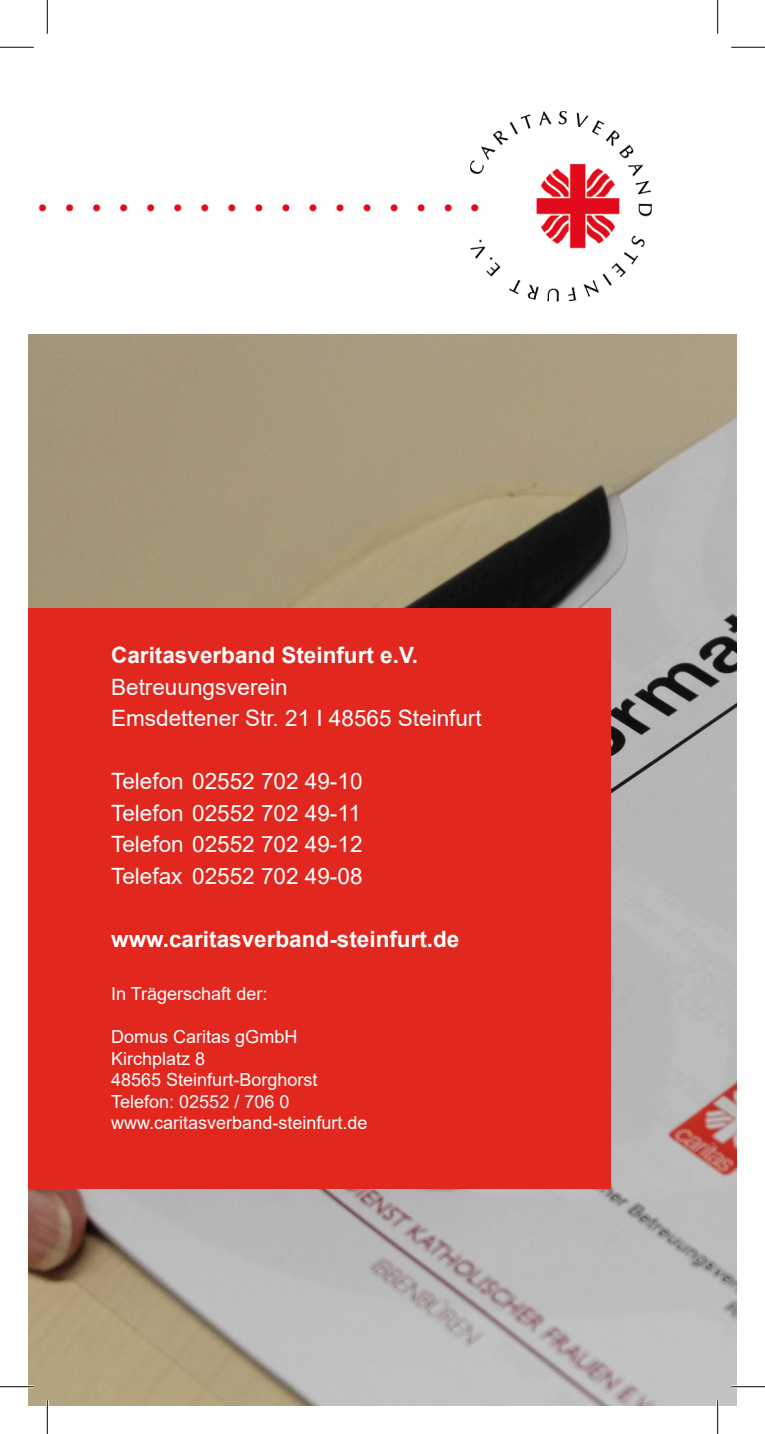
<style>
.page{position:relative;width:765px;height:1434px;background:#fff}
.page>*{position:absolute;margin:0;border:0;box-sizing:border-box;transform-origin:0 0}
.t1{font:22.5px/31.5px "Arial";color:#fff}
.t2{font:700 22.5px "Arial";color:#fff}
.t3{font:18px/21.6px "Arial";color:#fff}
</style>
<div class="page">
<img style="left:28px;top:334px;width:708px;height:1072px">
<div style="left:28px;top:609px;width:582px;height:580px;background:#e2271e"></div>
<img style="left:38px;top:204px;width:414px;height:8px">
<img style="left:470px;top:111px;width:181px;height:190px">
<hr style="left:0;top:1385px;width:34px;height:3px;background:#fff">
<hr style="left:730px;top:1385px;width:34px;height:3px;background:#fff">
<hr style="left:46px;top:1400px;width:3px;height:34px;background:#fff">
<hr style="left:716px;top:1400px;width:2px;height:34px;background:#fff">
<hr style="left:0;top:47px;width:34px;height:1px;background:#000">
<hr style="left:730px;top:47px;width:34px;height:1px;background:#000">
<hr style="left:0;top:1386px;width:34px;height:1px;background:#000">
<hr style="left:730px;top:1386px;width:34px;height:1px;background:#000">
<hr style="left:47px;top:0;width:1px;height:34px;background:#000">
<hr style="left:47px;top:1400px;width:1px;height:34px;background:#000">
<hr style="left:717px;top:0;width:1px;height:34px;background:#000">
<hr style="left:717px;top:1400px;width:1px;height:34px;background:#000">
<p class="t2" style="left:111px;top:639px;width:308px">Caritasverband Steinfurt e.V.</p>
<p class="t1" style="left:111px;top:671px;width:372px">Betreuungsverein<br>Emsdettener Str. 21 I 48565 Steinfurt</p>
<p class="t1" style="left:111px;top:765px;width:253px;text-align:justify">Telefon 02552 702 49-10<br>Telefon 02552 702 49-11<br>Telefon 02552 702 49-12<br>Telefax 02552 702 49-08</p>
<p class="t2" style="left:111px;top:923px;width:349px">www.caritasverband-steinfurt.de</p>
<p class="t3" style="left:111px;top:983px;width:158px">In Trägerschaft der:</p>
<p class="t3" style="left:111px;top:1026px;width:258px">Domus Caritas gGmbH<br>Kirchplatz 8<br>48565 Steinfurt-Borghorst<br>Telefon: 02552 / 706 0 www.caritasverband-steinfurt.de</p>
</div>
